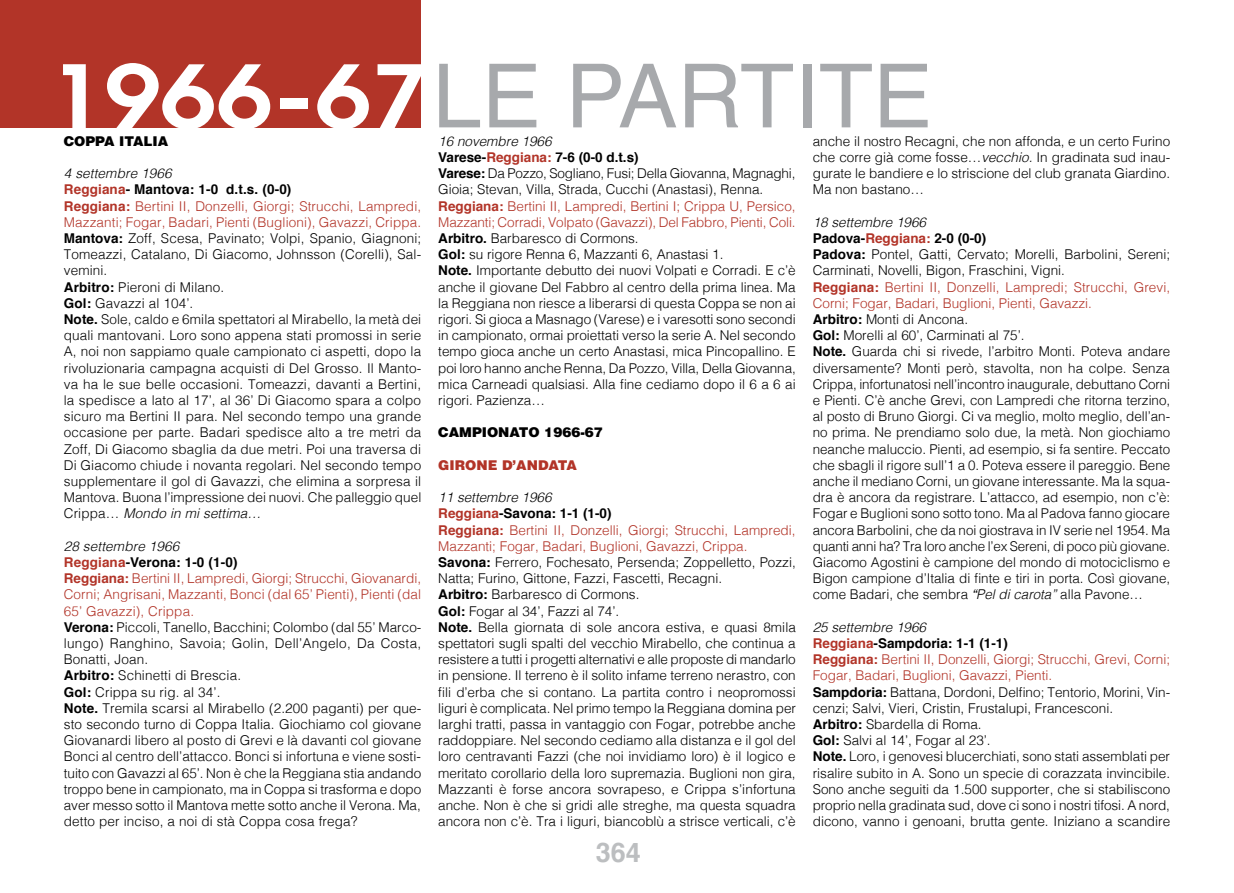
<style>
.page{position:relative;width:1234px;height:893px;background:#fff}
.page>*{position:absolute;margin:0;border:0;box-sizing:border-box;transform-origin:0 0}
.t1{font:88.65px "Helvetica";color:#a7a9ac}
.t2{font:700 27px "Helvetica";color:#bcbec0}
.t3{font:300 13.5px/16.2px "Helvetica";color:#000}
.t4{font:900 13.5px "Helvetica";color:#000}
.t5{font:900 13.5px "Helvetica";color:#b23428}
.s1{font-family:"Avant Garde";font-weight:600;font-size:86.55px;color:#fff}
.s2{font-style:italic}
.s3{font-weight:700;color:#b23428}
.s4{font-weight:700}
.s5{color:#b23428}
.s6{font-weight:400;font-style:italic}
</style>
<div class="page">
<div style="left:0;top:0;width:421px;height:128px;background:#b23428"></div>
<h1 class="t1" style="left:49px;top:28px;width:884px"><span class="s1">1966-67</span>LE PARTITE</h1>
<p class="t4" style="left:64px;top:132px;width:33px">COPPA</p>
<p class="t4" style="left:119px;top:132px;width:24px">ITALIA</p>
<p class="t3" style="left:64px;top:164px;width:359px"><span class="s2">4 settembre 1966<br></span><span class="s3">Reggiana</span><span class="s4">- Mantova: 1-0 d.t.s. (0-0)<br></span><span class="s3">Reggiana:</span> <span class="s5">Bertini II, Donzelli, Giorgi; Strucchi, Lampredi, Mazzanti; Fogar, Badari, Pienti (Buglioni), Gavazzi, Crippa.<br></span><span class="s4">Mantova:</span> Zoff, Scesa, Pavinato; Volpi, Spanio, Giagnoni; Tomeazzi, Catalano, Di Giacomo, Johnsson (Corelli), Sal&shy;vemini.<br><span class="s4">Arbitro:</span> Pieroni di Milano.<br><span class="s4">Gol:</span> Gavazzi al 104’.<br><span class="s4">Note.</span> Sole, caldo e 6mila spettatori al Mirabello, la metà dei quali mantovani. Loro sono appena stati promossi in serie A, noi non sappiamo quale campionato ci aspetti, dopo la rivoluzionaria campagna acquisti di Del Grosso. Il Manto&shy;va ha le sue belle occasioni. Tomeazzi, davanti a Bertini, la spedisce a lato al 17’, al 36’ Di Giacomo spara a colpo sicuro ma Bertini II para. Nel secondo tempo una grande occasione per parte. Badari spedisce alto a tre metri da Zoff, Di Giacomo sbaglia da due metri. Poi una traversa di Di Giacomo chiude i novanta regolari. Nel secondo tempo supplementare il gol di Gavazzi, che elimina a sorpresa il Mantova. Buona l’impressione dei nuovi. Che palleggio quel Crippa… <span class="s2">Mondo in mi settima…</span></p>
<p class="t3" style="left:64px;top:537px;width:359px"><span class="s2">28 settembre 1966<br></span><span class="s3">Reggiana</span><span class="s4">-Verona: 1-0 (1-0)<br></span><span class="s3">Reggiana:</span> <span class="s5">Bertini II, Lampredi, Giorgi; Strucchi, Giovanardi, Corni; Angrisani, Mazzanti, Bonci (dal 65’ Pienti), Pienti (dal 65’ Gavazzi), Crippa.<br></span><span class="s4">Verona:</span> Piccoli, Tanello, Bacchini; Colombo (dal 55’ Marco&shy;lungo) Ranghino, Savoia; Golin, Dell’Angelo, Da Costa, Bonatti, Joan.<br><span class="s4">Arbitro:</span> Schinetti di Brescia.<br><span class="s4">Gol:</span> Crippa su rig. al 34’.<br><span class="s4">Note.</span> Tremila scarsi al Mirabello (2.200 paganti) per que&shy;sto secondo turno di Coppa Italia. Giochiamo col giovane Giovanardi libero al posto di Grevi e là davanti col giovane Bonci al centro dell’attacco. Bonci si infortuna e viene sosti&shy;tuito con Gavazzi al 65’. Non è che la Reggiana stia andando troppo bene in campionato, ma in Coppa si trasforma e dopo aver messo sotto il Mantova mette sotto anche il Verona. Ma, detto per inciso, a noi di stà Coppa cosa frega?</p>
<p class="t3" style="left:812px;top:132px;width:359px;text-align:justify">anche il nostro Recagni, che non affonda, e un certo Furino che corre già come fosse…<span class="s2">vecchio.</span> In gradinata sud inau&shy;gurate le bandiere e lo striscione del club granata Giardino.<br>Ma non bastano…</p>
<p class="t3" style="left:812px;top:213px;width:359px"><span class="s2">18 settembre 1966<br></span><span class="s4">Padova-</span><span class="s3">Reggiana:</span> <span class="s4">2-0 (0-0)<br>Padova:</span> Pontel, Gatti, Cervato; Morelli, Barbolini, Sereni; Carminati, Novelli, Bigon, Fraschini, Vigni.<br><span class="s3">Reggiana:</span> <span class="s5">Bertini II, Donzelli, Lampredi; Strucchi, Grevi, Corni; Fogar, Badari, Buglioni, Pienti, Gavazzi.<br></span><span class="s4">Arbitro:</span> Monti di Ancona.<br><span class="s4">Gol:</span> Morelli al 60’, Carminati al 75’.<br><span class="s4">Note.</span> Guarda chi si rivede, l’arbitro Monti. Poteva andare diversamente? Monti però, stavolta, non ha colpe. Senza Crippa, infortunatosi nell’incontro inaugurale, debuttano Corni e Pienti. C’è anche Grevi, con Lampredi che ritorna terzino, al posto di Bruno Giorgi. Ci va meglio, molto meglio, dell’an&shy;no prima. Ne prendiamo solo due, la metà. Non giochiamo neanche maluccio. Pienti, ad esempio, si fa sentire. Peccato che sbagli il rigore sull’1 a 0. Poteva essere il pareggio. Bene anche il mediano Corni, un giovane interessante. Ma la squa&shy;dra è ancora da registrare. L’attacco, ad esempio, non c’è:<br>Fogar e Buglioni sono sotto tono. Ma al Padova fanno giocare ancora Barbolini, che da noi giostrava in IV serie nel 1954. Ma quanti anni ha? Tra loro anche l’ex Sereni, di poco più giovane.<br>Giacomo Agostini è campione del mondo di motociclismo e Bigon campione d’Italia di finte e tiri in porta. Così giovane, come Badari, che sembra <span class="s6">“</span><span class="s2">Pel di carota”</span> alla Pavone…</p>
<p class="t3" style="left:812px;top:618px;width:359px"><span class="s2">25 settembre 1966<br></span><span class="s3">Reggiana</span><span class="s4">-Sampdoria: 1-1 (1-1)<br></span><span class="s3">Reggiana:</span> <span class="s5">Bertini II, Donzelli, Giorgi; Strucchi, Grevi, Corni; Fogar, Badari, Buglioni, Gavazzi, Pienti.<br></span><span class="s4">Sampdoria:</span> Battana, Dordoni, Delfino; Tentorio, Morini, Vin&shy;cenzi; Salvi, Vieri, Cristin, Frustalupi, Francesconi.<br><span class="s4">Arbitro:</span> Sbardella di Roma.<br><span class="s4">Gol:</span> Salvi al 14’, Fogar al 23’.<br><span class="s4">Note.</span> Loro, i genovesi blucerchiati, sono stati assemblati per risalire subito in A. Sono un specie di corazzata invincibile.<br>Sono anche seguiti da 1.500 supporter, che si stabiliscono proprio nella gradinata sud, dove ci sono i nostri tifosi. A nord, dicono, vanno i genoani, brutta gente. Iniziano a scandire</p>
<p class="t3" style="left:438px;top:132px;width:359px"><span class="s2">16 novembre 1966<br></span><span class="s4">Varese-</span><span class="s3">Reggiana:</span> <span class="s4">7-6 (0-0 d.t.s)<br>Varese:</span> Da Pozzo, Sogliano, Fusi; Della Giovanna, Magnaghi, Gioia; Stevan, Villa, Strada, Cucchi (Anastasi), Renna.<br><span class="s3">Reggiana:</span> <span class="s5">Bertini II, Lampredi, Bertini I; Crippa U, Persico, Mazzanti; Corradi, Volpato (Gavazzi), Del Fabbro, Pienti, Coli.<br></span><span class="s4">Arbitro.</span> Barbaresco di Cormons.<br><span class="s4">Gol:</span> su rigore Renna 6, Mazzanti 6, Anastasi 1.<br><span class="s4">Note.</span> Importante debutto dei nuovi Volpati e Corradi. E c’è anche il giovane Del Fabbro al centro della prima linea. Ma la Reggiana non riesce a liberarsi di questa Coppa se non ai rigori. Si gioca a Masnago (Varese) e i varesotti sono secondi in campionato, ormai proiettati verso la serie A. Nel secondo tempo gioca anche un certo Anastasi, mica Pincopallino. E poi loro hanno anche Renna, Da Pozzo, Villa, Della Giovanna, mica Carneadi qualsiasi. Alla fine cediamo dopo il 6 a 6 ai rigori. Pazienza…</p>
<p class="t4" style="left:438px;top:424px;width:21px">CAMPI</p>
<p class="t4" style="left:487px;top:424px;width:117px">ONATO 1966-67</p>
<p class="t5" style="left:438px;top:456px;width:139px">GIRONE D’ANDATA</p>
<p class="t3" style="left:438px;top:488px;width:359px"><span class="s2">11 settembre 1966<br></span><span class="s3">Reggiana</span><span class="s4">-Savona: 1-1 (1-0)<br></span><span class="s3">Reggiana:</span> <span class="s5">Bertini II, Donzelli, Giorgi; Strucchi, Lampredi, Mazzanti; Fogar, Badari, Buglioni, Gavazzi, Crippa.<br></span><span class="s4">Savona:</span> Ferrero, Fochesato, Persenda; Zoppelletto, Pozzi, Natta; Furino, Gittone, Fazzi, Fascetti, Recagni.<br><span class="s4">Arbitro:</span> Barbaresco di Cormons.<br><span class="s4">Gol:</span> Fogar al 34’, Fazzi al 74’.<br><span class="s4">Note.</span> Bella giornata di sole ancora estiva, e quasi 8mila spettatori sugli spalti del vecchio Mirabello, che continua a resistere a tutti i progetti alternativi e alle proposte di mandarlo in pensione. Il terreno è il solito infame terreno nerastro, con fili d’erba che si contano. La partita contro i neopromossi liguri è complicata. Nel primo tempo la Reggiana domina per larghi tratti, passa in vantaggio con Fogar, potrebbe anche raddoppiare. Nel secondo cediamo alla distanza e il gol del loro centravanti Fazzi (che noi invidiamo loro) è il logico e meritato corollario della loro supremazia. Buglioni non gira, Mazzanti è forse ancora sovrapeso, e Crippa s’infortuna anche. Non è che si gridi alle streghe, ma questa squadra ancora non c’è. Tra i liguri, biancoblù a strisce verticali, c’è</p>
<h2 class="t2" style="left:595px;top:831px;width:47px">364</h2>
</div>
